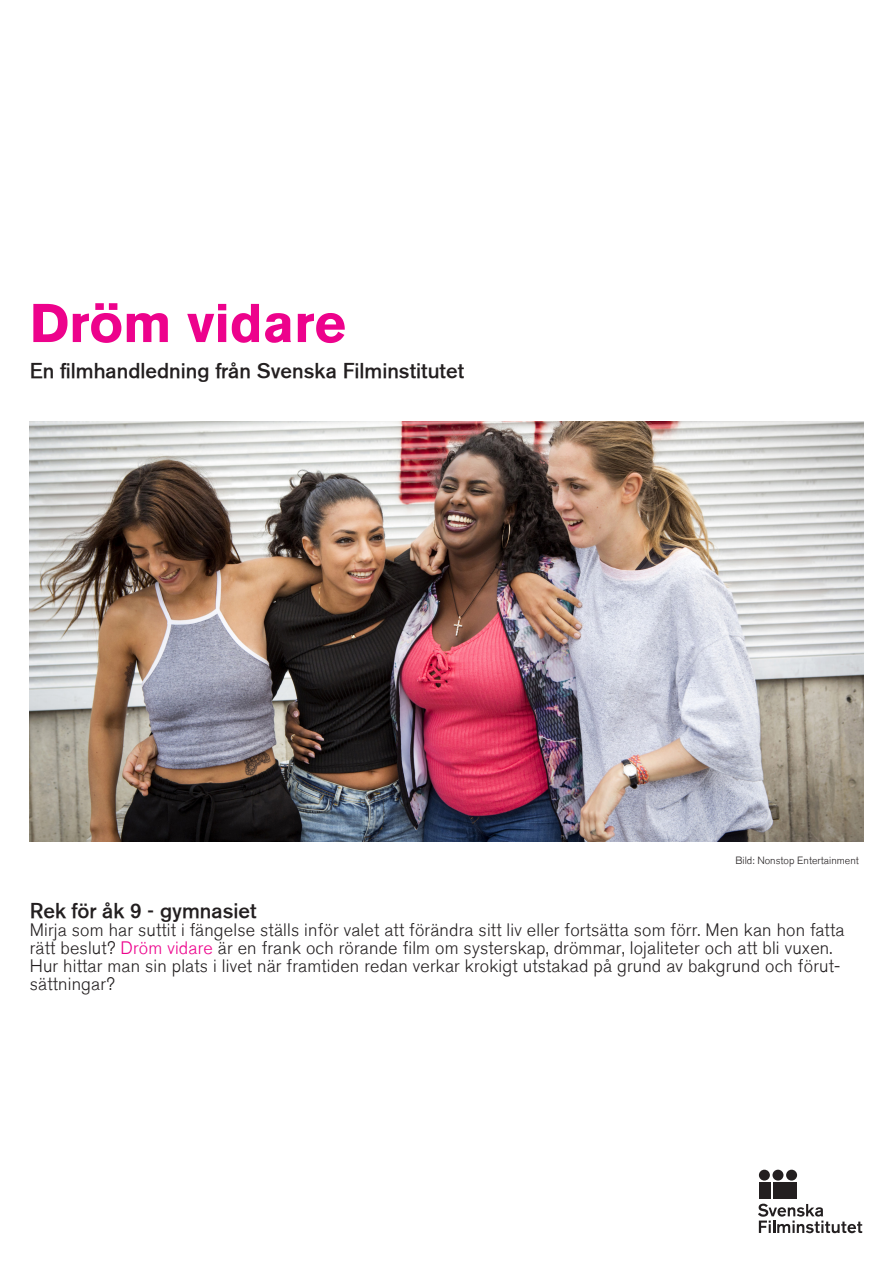
<style>
.page{position:relative;width:893px;height:1263px;background:#fff}
.page>*{position:absolute;margin:0;border:0;box-sizing:border-box;transform-origin:0 0}
.Första_brödtext_efte{font:700 54px "Akzidenz Grotesk BQ";color:#ed028c}
.Första_brödtext_efte-2{font:21px "Akzidenz Grotesk SFITT Medium";color:#231f20}
.Första_brödtext_efte-3{font:300 18px/18px "Akzidenz Grotesk BQ";letter-spacing:.01em;color:#231f20}
.Bildtext{font:300 10.5px "Akzidenz Grotesk BQ";color:#231f20}
.s1{color:#ed028c}
</style>
<div class="page">
<img style="left:30px;top:421px;width:833px;height:421px">
<svg style="left:758px;top:1203px;width:104px;height:30px"></svg>
<div style="left:759px;top:1183px;width:11px;height:16px;background:#231f20"></div>
<div style="left:773px;top:1183px;width:23px;height:16px;background:#231f20"></div>
<div style="left:759px;top:1170px;width:11px;height:10px;background:#231f20;border-radius:50%"></div>
<div style="left:772px;top:1170px;width:11px;height:10px;background:#231f20;border-radius:50%"></div>
<div style="left:786px;top:1170px;width:11px;height:10px;background:#231f20;border-radius:50%"></div>
<p class="Första_brödtext_efte" style="left:30px;top:292px;width:318px">Dröm vidare</p>
<p class="Första_brödtext_efte-2" style="left:30px;top:358px;width:436px">En filmhandledning från Svenska Filminstitutet</p>
<p class="Bildtext" style="left:736px;top:854px;width:125px">Bild: Nonstop Entertainment</p>
<p class="Första_brödtext_efte-2" style="left:30px;top:898px;width:228px">Rek för åk 9 - gymnasiet</p>
<p class="Första_brödtext_efte-3" style="left:30px;top:921px;width:816px">Mirja som har suttit i fängelse ställs inför valet att förändra sitt liv eller fortsätta som förr. Men kan hon fatta rätt beslut? <span class="s1">Dröm vidare</span> är en frank och rörande film om systerskap, drömmar, lojaliteter och att bli vuxen.<br>Hur hittar man sin plats i livet när framtiden redan verkar krokigt utstakad på grund av bakgrund och förut&shy;sättningar?</p>
</div>
